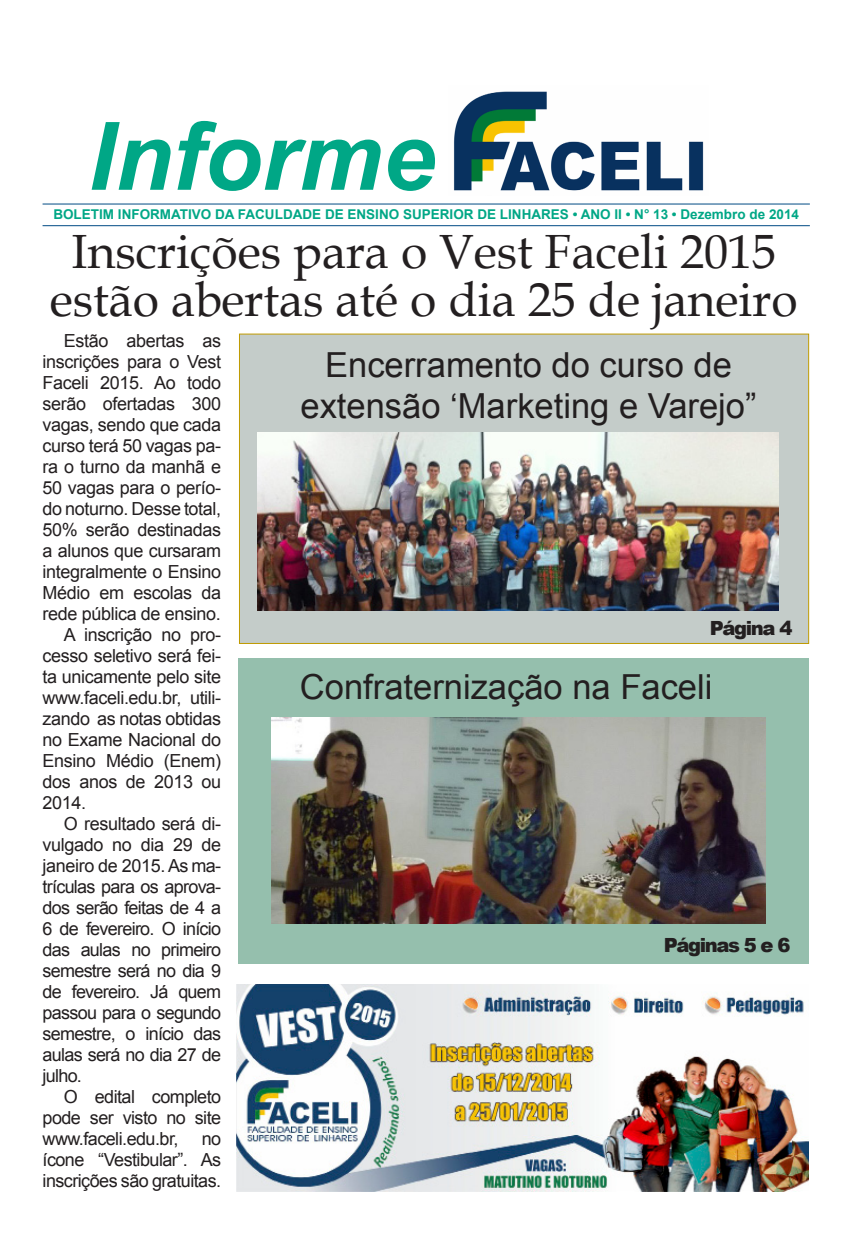
<style>
.page{position:relative;width:851px;height:1234px;background:#fff}
.page>*{position:absolute;margin:0;border:0;box-sizing:border-box;transform-origin:0 0}
.chamadas{font:italic 700 94.5px "Arial";color:#00a786}
.aa_texto__informe{font:48px/48px "Book Antiqua";color:#231f20;text-align:center}
.aa_texto__informe-2{font:34.5px "Arial";color:#231f20}
.aa_texto__informe-3{font:900 19.5px "Arial";letter-spacing:-.07em;color:#231f20}
.aa_texto__informe-4{font:18px/21px "Arial";letter-spacing:-.03em;color:#231f20;text-align:justify}
.chamadas-2{font:700 13.5px "Arial";color:#00a786}
</style>
<div class="page">
<div style="left:239px;top:333px;width:570px;height:310px;background:#c4ccc9;border:1px solid #bf9a00"></div>
<img style="left:453px;top:91px;width:251px;height:100px">
<hr style="left:43px;top:225px;width:766px;height:1px;background:#004b84">
<hr style="left:43px;top:204px;width:766px;height:1px;background:#004b84">
<div style="left:238px;top:658px;width:570px;height:306px;background:#95bfad"></div>
<img style="left:237px;top:984px;width:571px;height:207px">
<img style="left:271px;top:717px;width:494px;height:205px">
<img style="left:257px;top:432px;width:521px;height:178px">
<p class="chamadas" style="left:88px;top:93px;width:348px">Informe</p>
<p class="chamadas-2" style="left:53px;top:205px;width:747px">BOLETIM INFORMATIVO DA FACULDADE DE ENSINO SUPERIOR DE LINHARES • ANO II • N° 13 • Dezembro de 2014</p>
<p class="aa_texto__informe" style="left:50px;top:227px;width:749px">Inscrições para o Vest Faceli 2015 estão abertas até o dia 25 de janeiro</p>
<p class="aa_texto__informe-4" style="left:43px;top:330px;width:180px;text-indent:21px">Estão abertas as inscrições para o Vest Faceli 2015. Ao todo serão ofertadas 300 vagas, sendo que cada curso terá 50 vagas pa&shy;ra o turno da manhã e 50 vagas para o perío&shy;do noturno. Desse total, 50% serão destinadas a alunos que cursaram integralmente o Ensino Médio em escolas da rede pública de ensino.</p>
<p class="aa_texto__informe-4" style="left:43px;top:624px;width:180px;text-indent:21px">A inscrição no pro&shy;cesso seletivo será fei&shy;ta unicamente pelo site www.faceli.edu.br, utili&shy;zando as notas obtidas no Exame Nacional do Ensino Médio (Enem) dos anos de 2013 ou 2014.</p>
<p class="aa_texto__informe-4" style="left:43px;top:813px;width:180px;text-indent:21px">O resultado será di&shy;vulgado no dia 29 de janeiro de 2015. As ma&shy;trículas para os aprova&shy;dos serão feitas de 4 a 6 de fevereiro. O início das aulas no primeiro semestre será no dia 9 de fevereiro. Já quem passou para o segundo semestre, o início das aulas será no dia 27 de julho.</p>
<p class="aa_texto__informe-4" style="left:43px;top:1086px;width:180px;text-indent:21px">O edital completo pode ser visto no site www.faceli.edu.br,</p>
<p class="aa_texto__informe-2" style="left:325px;top:342px;width:408px">Encerramento do curso de</p>
<p class="aa_texto__informe-2" style="left:300px;top:383px;width:457px">extensão ‘Marketing e Varejo”</p>
<p class="aa_texto__informe-3" style="left:709px;top:613px;width:84px">Página 4</p>
<p class="aa_texto__informe-2" style="left:300px;top:664px;width:414px">Confraternização na Faceli</p>
<p class="aa_texto__informe-3" style="left:663px;top:930px;width:128px">Páginas 5 e 6</p>
<p class="aa_texto__informe-4" style="left:43px;top:1128px;width:180px;text-indent:159px">no ícone “Vestibular”. As inscrições são gratuitas.</p>
</div>
